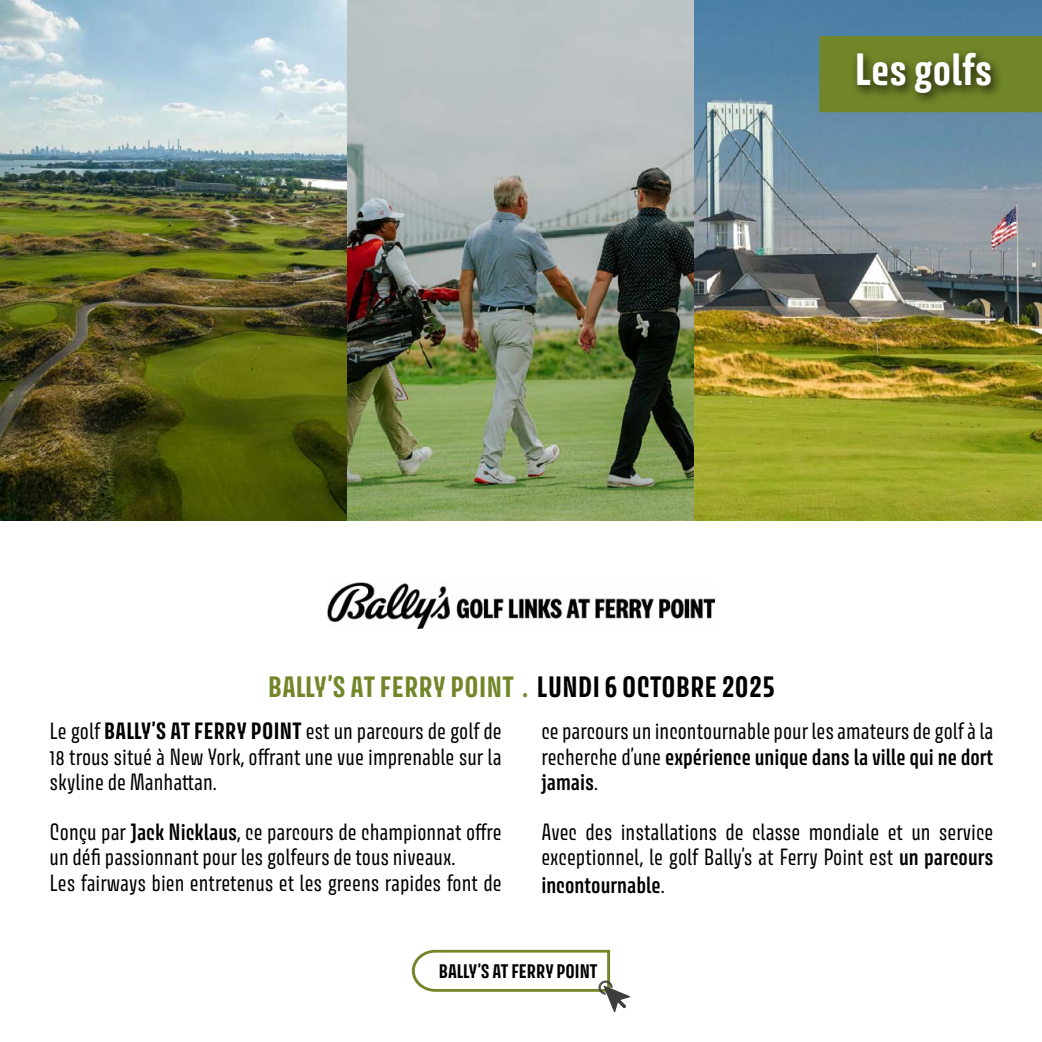
<style>
.page{position:relative;width:1042px;height:1042px;background:#fff}
.page>*{position:absolute;margin:0;border:0;box-sizing:border-box;transform-origin:0 0}
.t1{font:700 40.25px "Avory I Latn";letter-spacing:.005em;color:#fff}
.t2{font:700 26.25px "Avory I Latn";letter-spacing:.02em;color:#718629}
.t3{font:21px/25.2px "Avory I Latn";color:#000;text-align:justify}
.t4{font:600 21px "Avory I Latn";color:#000}
.t5{font:700 17.5px "Avory I Latn";color:#000}
.s1{color:#000}
.s2{font-weight:700}
.s3{font-weight:600}
.s4{font-weight:400}
</style>
<div class="page">
<img style="left:0;top:0;width:1041px;height:521px">
<div style="left:819px;top:36px;width:223px;height:76px;background:#718629"></div>
<div style="left:851px;top:47px;width:153px;height:59px;background:#000;opacity:.75"></div>
<img style="left:327px;top:582px;width:387px;height:46px">
<svg style="left:411px;top:949px;width:219px;height:63px"></svg>
<h1 class="t1" style="left:854px;top:44px;width:139px">Les golfs</h1>
<p class="t2" style="left:268px;top:670px;width:508px">BALLY’S AT FERRY POINT . <span class="s1">LUNDI 6 OCTOBRE 2025</span></p>
<p class="t3" style="left:50px;top:719px;width:453px">Le golf <span class="s2">BALLY’S AT FERRY POINT</span> est un parcours de golf de 18 trous situé à New York, offrant une vue imprenable sur la skyline de Manhattan.</p>
<p class="t3" style="left:50px;top:819px;width:453px;text-align:left">Conçu par <span class="s3">Jack Nicklaus</span>, ce parcours de championnat offre un défi passionnant pour les golfeurs de tous niveaux.<br>Les fairways bien entretenus et les greens rapides font de</p>
<p class="t3" style="left:541px;top:719px;width:453px">ce parcours un incontournable pour les amateurs de golf à la recherche d’une <span class="s3">expérience unique dans la ville qui ne dort jamais</span>.</p>
<p class="t3" style="left:541px;top:819px;width:453px">Avec des installations de classe mondiale et un service exceptionnel, le golf Bally’s at Ferry Point est <span class="s3">un parcours</span></p>
<p class="t4" style="left:541px;top:871px;width:125px">incontournable<span class="s4">.</span></p>
<p class="t5" style="left:439px;top:960px;width:160px">BALLY’S AT FERRY POINT</p>
</div>
